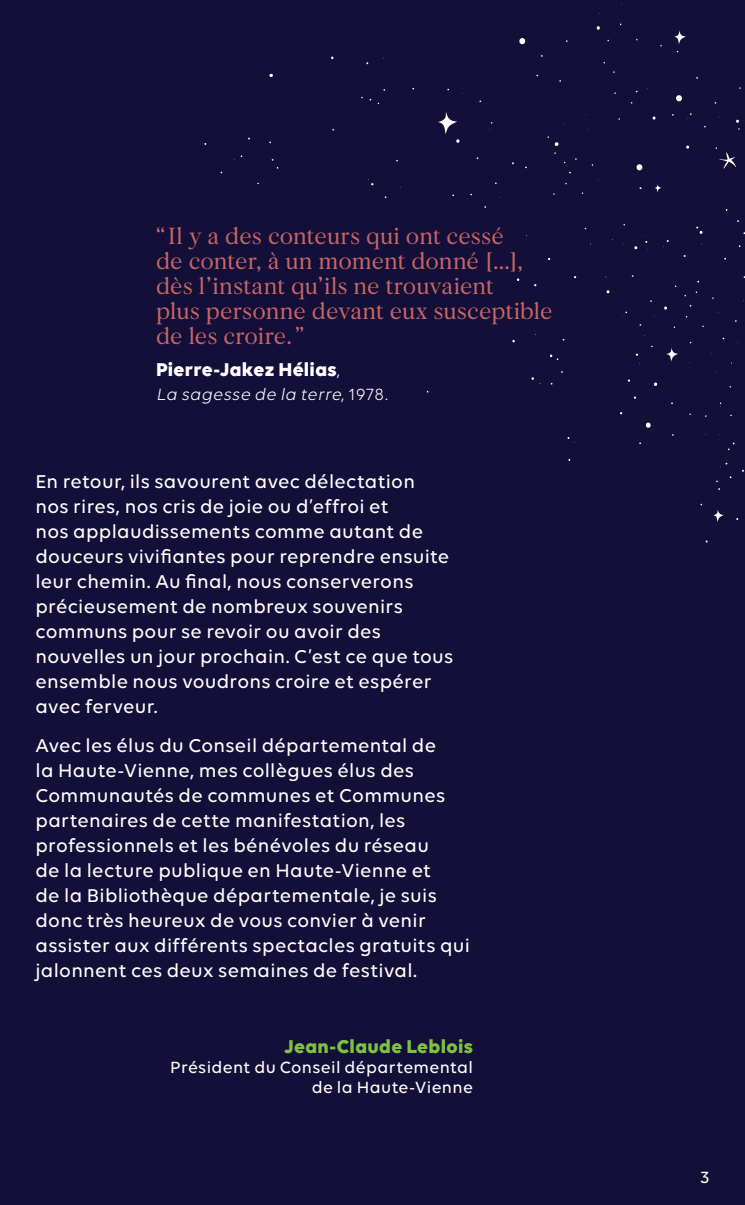
<style>
.page{position:relative;width:745px;height:1205px;background:#fff}
.page>*{position:absolute;margin:0;border:0;box-sizing:border-box;transform-origin:0 0}
.t1{font:25px/25px "F37 Caslon Regular Text";color:#c76666}
.t2{font:500 20px/25px "Volte";letter-spacing:.015em;color:#fff}
.t3{font:700 20px "Volte";letter-spacing:.015em;color:#fff}
.t4{font:700 20px "Volte";letter-spacing:.015em;color:#7fc241}
.t5{font:500 17.5px/20px "Volte";letter-spacing:.02em;color:#fff;text-align:right}
.t6{font:italic 17.5px "Volte";color:#fff}
.s1{font-family:"F37 Caslon Regular Display";font-stretch:condensed}
.s2{font-weight:400;font-size:17.5px}
.s3{font-style:normal}
</style>
<div class="page">
<div style="left:0;top:0;width:744px;height:1205px;background:#130f38"></div>
<svg style="left:519px;top:38px;width:7px;height:6px"></svg>
<svg style="left:676px;top:95px;width:6px;height:6px"></svg>
<svg style="left:636px;top:164px;width:7px;height:6px"></svg>
<svg style="left:269px;top:74px;width:4px;height:3px"></svg>
<svg style="left:664px;top:306px;width:3px;height:4px"></svg>
<svg style="left:437px;top:112px;width:22px;height:31px"></svg>
<svg style="left:713px;top:509px;width:10px;height:13px"></svg>
<svg style="left:655px;top:184px;width:6px;height:8px"></svg>
<svg style="left:674px;top:30px;width:11px;height:14px"></svg>
<svg style="left:666px;top:348px;width:11px;height:13px"></svg>
<svg style="left:547px;top:136px;width:12px;height:18px"></svg>
<svg style="left:715px;top:147px;width:20px;height:22px"></svg>
<svg style="left:696px;top:227px;width:6px;height:7px"></svg>
<svg style="left:646px;top:422px;width:4px;height:6px"></svg>
<svg style="left:550px;top:354px;width:8px;height:6px"></svg>
<p class="t1" style="left:156px;top:223px;width:398px"><span class="s1">“</span>Il y a des conteurs qui ont cessé<br>de conter, à un moment donné […], dès l’instant qu’ils ne trouvaient<br>plus personne devant eux susceptible de les croire.<span class="s1">”</span></p>
<p class="t3" style="left:156px;top:357px;width:185px">Pierre-Jakez Hélias<span class="s2">,</span></p>
<p class="t6" style="left:156px;top:385px;width:233px">La sagesse de la terre<span class="s3">, 1 9 7 8 .</span></p>
<p class="t2" style="left:35px;top:468px;width:419px">En retour, ils savourent avec délectation<br>nos rires, nos cris de joie ou d’effroi et<br>nos applaudissements comme autant de douceurs vivifiantes pour reprendre ensuite leur chemin. Au final, nous conserverons précieusement de nombreux souvenirs communs pour se revoir ou avoir des nouvelles un jour prochain. C’est ce que tous ensemble nous voudrons croire et espérer avec ferveur.</p>
<p class="t2" style="left:35px;top:732px;width:436px">Avec les élus du Conseil départemental de<br>la Haute-Vienne, mes collègues élus des Communautés de communes et Communes partenaires de cette manifestation, les professionnels et les bénévoles du réseau<br>de la lecture publique en Haute-Vienne et<br>de la Bibliothèque départementale, je suis donc très heureux de vous convier à venir assister aux différents spectacles gratuits qui jalonnent ces deux semaines de festival.</p>
<p class="t4" style="left:284px;top:1035px;width:190px">Jean-Claude Leblois</p>
<p class="t5" style="left:170px;top:1057px;width:304px">Président du Conseil départemental de la Haute-Vienne</p>
<p class="t5" style="left:700px;top:1166px;width:10px">3</p>
</div>
